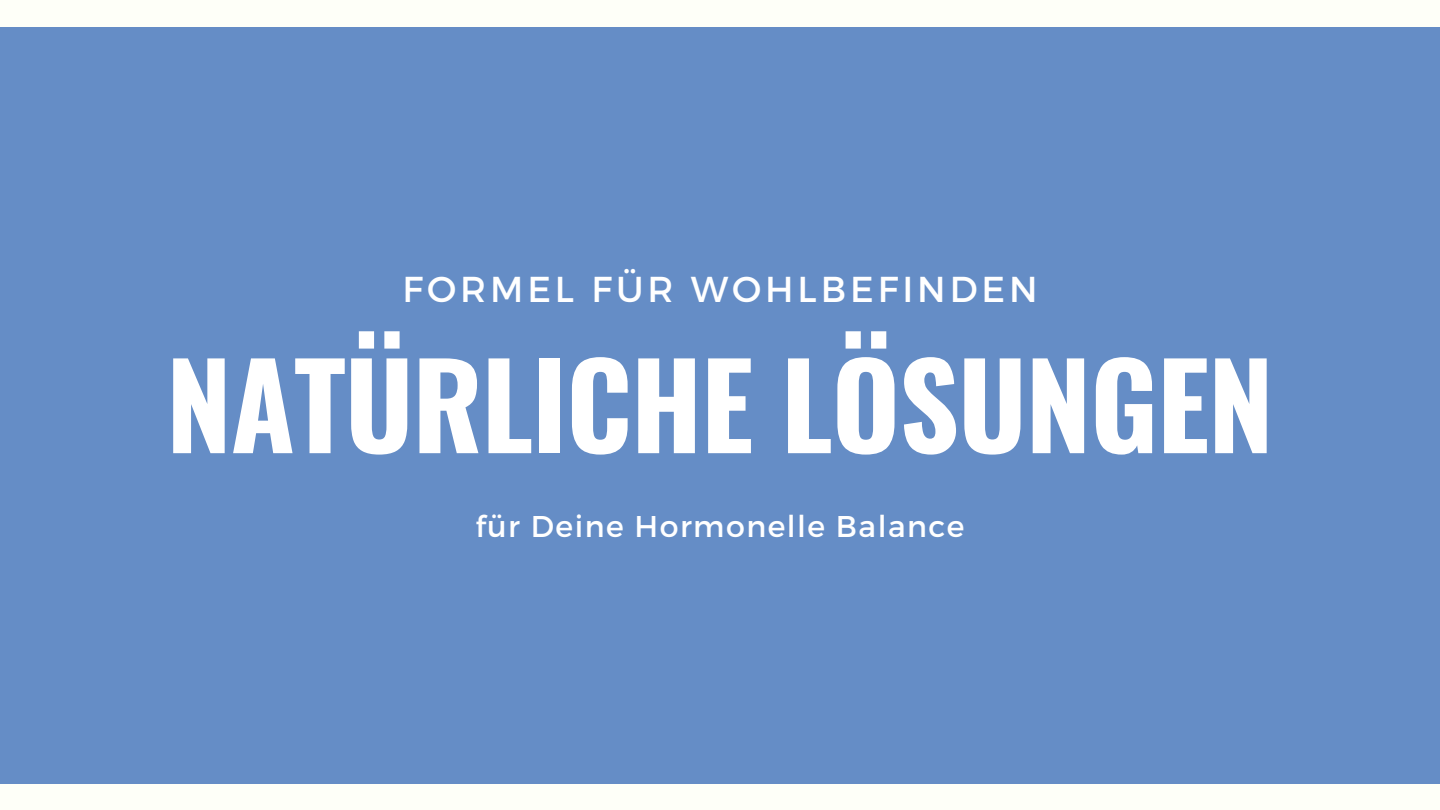
<style>
.page{position:relative;width:1440px;height:810px;background:#fefff8}
.page>*{position:absolute;margin:0;border:0;box-sizing:border-box;transform-origin:0 0}
.t1{font:700 117px "Oswald";letter-spacing:-.01em;color:#fff}
.t2{font:36px "Montserrat";letter-spacing:.11em;color:#fff}
.t3{font:30px "Montserrat";letter-spacing:.05em;color:#fff}
</style>
<div class="page">
<div style="left:0;top:27px;width:1440px;height:756px;background:#658dc6"></div>
<p class="t2" style="left:402px;top:266px;width:637px">FORMEL FÜR WOHLBEFINDEN</p>
<h1 class="t1" style="left:166px;top:314px;width:1109px">NATÜRLICHE LÖSUNGEN</h1>
<p class="t3" style="left:475px;top:507px;width:491px">für Deine Hormonelle Balance</p>
</div>
